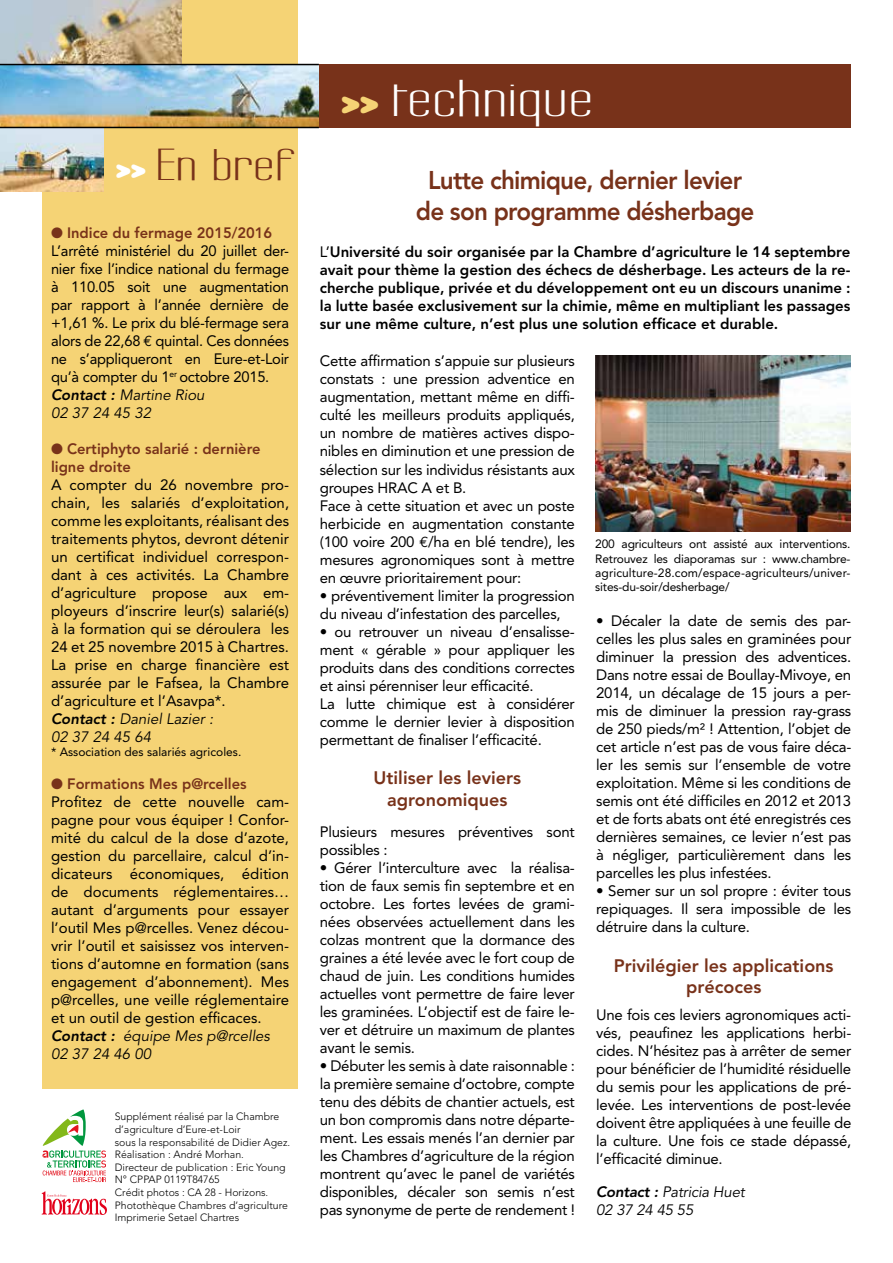
<style>
.page{position:relative;width:893px;height:1263px;background:#fff}
.page>*{position:absolute;margin:0;border:0;box-sizing:border-box;transform-origin:0 0}
.t1{font:45px "Labtop Superwide";color:#fff}
.t2{font:39px "Labtop Superwide";color:#78321a}
.t3{font:800 25.5px/30.6px "Avenir";letter-spacing:-.03em;color:#78321a;text-align:center;scale:.95 1}
.t4{font:800 18px/21.6px "Avenir";color:#78321a;text-align:center}
.t5{font:15px/18px "Avenir";letter-spacing:-.015em;color:#000}
.t6{font:800 15px/18px "Avenir";color:#000;text-align:justify}
.t7{font:800 15px/18px "Avenir";color:#78321a}
.t8{font:italic 15px/18px "Avenir";letter-spacing:-.015em;color:#000}
.t9{font:12px/14.4px "Avenir";color:#000;text-align:justify}
.t10{font:300 10.5px/12.6px "Avenir";color:#000}
.s1{font-family:"Blur";font-weight:700;font-size:24px;color:#fff}
.s2{color:#78321a}
.s3{font-weight:800;color:#78321a}
.s4{font-family:"Euro Mono"}
.s5{font-weight:800;font-style:italic}
.s6{font-style:italic}
.s7{font-family:"Blur";font-weight:700;font-size:30px;color:#f5d375}
.s8{font-weight:400}
.s9{font-weight:800}
</style>
<div class="page">
<div style="left:43px;top:0;width:255px;height:1089px;background:#f5d375"></div>
<img style="left:0;top:0;width:182px;height:64px">
<img style="left:0;top:65px;width:319px;height:62px">
<img style="left:0;top:128px;width:103px;height:63px">
<div style="left:319px;top:64px;width:531px;height:64px;background:#78321a"></div>
<svg style="left:43px;top:1109px;width:63px;height:73px"></svg>
<hr style="left:0;top:64px;width:319px;height:1px;background:#000">
<hr style="left:0;top:127px;width:319px;height:1px;background:#000">
<svg style="left:42px;top:1191px;width:65px;height:24px"></svg>
<img style="left:595px;top:356px;width:255px;height:175px">
<h2 class="t2" style="left:116px;top:141px;width:180px"><span class="s1">&lt;&lt;</span> En bref</h2>
<p class="t5" style="left:51px;top:223px;width:240px"><span class="s2">●</span> <span class="s3">Indice du fermage 2015/2016<br></span>L’arrêté ministériel du 20 juillet der&shy;nier fixe l’indice national du fermage à 110.05 soit une augmentation par rapport à l’année dernière de +1,61 %. Le prix du blé-fermage sera alors de 22,68 <span class="s4">e</span> quintal. Ces données ne s’appliqueront en Eure-et-Loir qu’à compter du 1<sup>er</sup> octobre 2015.<br><span class="s5">Contact :</span> <span class="s6">Martine Riou<br>02 37 24 45 32</span></p>
<p class="t7" style="left:51px;top:439px;width:211px">● Certiphyto salarié : dernière ligne droite</p>
<p class="t5" style="left:51px;top:475px;width:240px">A compter du 26 novembre pro&shy;chain, les salariés d’exploitation, comme les exploitants, réalisant des traitements phytos, devront détenir un certificat individuel correspon&shy;dant à ces activités. La Chambre d’agriculture propose aux em&shy;ployeurs d’inscrire leur(s) salarié(s) à la formation qui se déroulera les<br>24 et 25 novembre 2015 à Chartres.<br>La prise en charge financière est assurée par le Fafsea, la Chambre d’agriculture et l’Asavpa*.<br><span class="s5">Contact :</span> <span class="s6">Daniel Lazier :<br>02 37 24 45 64</span></p>
<p class="t9" style="left:51px;top:745px;width:192px">* Association des salariés agricoles.</p>
<p class="t5" style="left:51px;top:774px;width:240px"><span class="s2">●</span> <span class="s3">Formations Mes p@rcelles<br></span>Profitez de cette nouvelle cam&shy;pagne pour vous équiper ! Confor&shy;mité du calcul de la dose d’azote, gestion du parcellaire, calcul d’in&shy;dicateurs économiques, édition de documents réglementaires… autant d’arguments pour essayer l’outil Mes p@rcelles. Venez décou&shy;vrir l’outil et saisissez vos interven&shy;tions d’automne en formation (sans engagement d’abonnement). Mes p@rcelles, une veille réglementaire et un outil de gestion efficaces.<br><span class="s5">Contact :</span> <span class="s6">équipe Mes p@rcelles<br>02 37 24 46 00</span></p>
<p class="t10" style="left:115px;top:1110px;width:177px">Supplément réalisé par la Chambre d’agriculture d’Eure-et-Loir<br>sous la responsabilité de Didier Agez.<br>Réalisation : André Morhan.<br>Directeur de publication : Eric Young<br>N° CPPAP 0119T84765<br>Crédit photos : CA 28 - Horizons.<br>Photothèque Chambres d’agriculture<br>Imprimerie Setael Chartres</p>
<h1 class="t1" style="left:341px;top:71px;width:254px"><span class="s7">&lt;&lt;</span> technique</h1>
<h3 class="t3" style="left:416px;top:165px;width:358px">Lutte chimique, dernier levier de son programme désherbage</h3>
<p class="t6" style="left:320px;top:243px;width:532px"><span class="s8">L’</span>Université du soir organisée par la Chambre d’agriculture le 14 septembre avait pour thème la gestion des échecs de désherbage. Les acteurs de la re&shy;cherche publique, privée et du développement ont eu un discours unanime : la lutte basée exclusivement sur la chimie, même en multipliant les passages sur une même culture, n’est plus une solution efficace et durable.</p>
<p class="t5" style="left:320px;top:352px;width:257px">Cette affirmation s’appuie sur plusieurs constats : une pression adventice en augmentation, mettant même en diffi&shy;culté les meilleurs produits appliqués, un nombre de matières actives dispo&shy;nibles en diminution et une pression de sélection sur les individus résistants aux groupes HRAC A et B.<br>Face à cette situation et avec un poste herbicide en augmentation constante (100 voire 200 <span class="s4">e</span>/ha en blé tendre), les mesures agronomiques sont à mettre en œuvre prioritairement pour:</p>
<p class="t5" style="left:320px;top:586px;width:257px">• préventivement limiter la progression du niveau d’infestation des parcelles,</p>
<p class="t5" style="left:320px;top:622px;width:257px">• ou retrouver un niveau d’ensalisse&shy;ment « gérable » pour appliquer les produits dans des conditions correctes et ainsi pérenniser leur efficacité.<br>La lutte chimique est à considérer comme le dernier levier à disposition permettant de finaliser l’efficacité.</p>
<p class="t4" style="left:374px;top:767px;width:149px">Utiliser les leviers agronomiques</p>
<p class="t5" style="left:320px;top:822px;width:257px">Plusieurs mesures préventives sont possibles :</p>
<p class="t5" style="left:320px;top:858px;width:257px;text-align:justify">• Gérer l’interculture avec la réalisa&shy;tion de faux semis fin septembre et en octobre. Les fortes levées de grami&shy;nées observées actuellement dans les colzas montrent que la dormance des graines a été levée avec le fort coup de chaud de juin. Les conditions humides actuelles vont permettre de faire lever les graminées. L’objectif est de faire le&shy;ver et détruire un maximum de plantes avant le semis.</p>
<p class="t5" style="left:320px;top:1056px;width:257px;text-align:justify">• Débuter les semis à date raisonnable : la première semaine d’octobre, compte tenu des débits de chantier actuels, est un bon compromis dans notre départe&shy;ment. Les essais menés l’an dernier par les Chambres d’agriculture de la région montrent qu’avec le panel de variétés disponibles, décaler son semis n’est pas synonyme de perte de rendement !</p>
<p class="t9" style="left:595px;top:537px;width:257px">200 agriculteurs ont assisté aux interventions.<br>Retrouvez les diaporamas sur : www.chambre&shy;agriculture-28.com/espace-agriculteurs/univer&shy;sites-du-soir/desherbage/</p>
<p class="t5" style="left:596px;top:612px;width:257px;text-align:justify">• Décaler la date de semis des par&shy;celles les plus sales en graminées pour diminuer la pression des adventices.<br>Dans notre essai de Boullay-Mivoye, en 2014, un décalage de 15 jours a per&shy;mis de diminuer la pression ray-grass de 250 pieds/m² ! Attention, l’objet de cet article n’est pas de vous faire déca&shy;ler les semis sur l’ensemble de votre exploitation. Même si les conditions de semis ont été difficiles en 2012 et 2013 et de forts abats ont été enregistrés ces dernières semaines, ce levier n’est pas à négliger, particulièrement dans les parcelles les plus infestées.</p>
<p class="t5" style="left:596px;top:882px;width:257px;text-align:justify">• Semer sur un sol propre : éviter tous repiquages. Il sera impossible de les détruire dans la culture.</p>
<p class="t4" style="left:614px;top:954px;width:221px">Privilégier les applications précoces</p>
<p class="t5" style="left:596px;top:1005px;width:257px;text-align:justify">Une fois ces leviers agronomiques acti&shy;vés, peaufinez les applications herbi&shy;cides. N’hésitez pas à arrêter de semer pour bénéficier de l’humidité résiduelle du semis pour les applications de pré&shy;levée. Les interventions de post-levée doivent être appliquées à une feuille de la culture. Une fois ce stade dépassé, l’efficacité diminue.</p>
<p class="t8" style="left:596px;top:1183px;width:150px"><span class="s9">Contact :</span> Patricia Huet<br>02 37 24 45 55</p>
</div>
